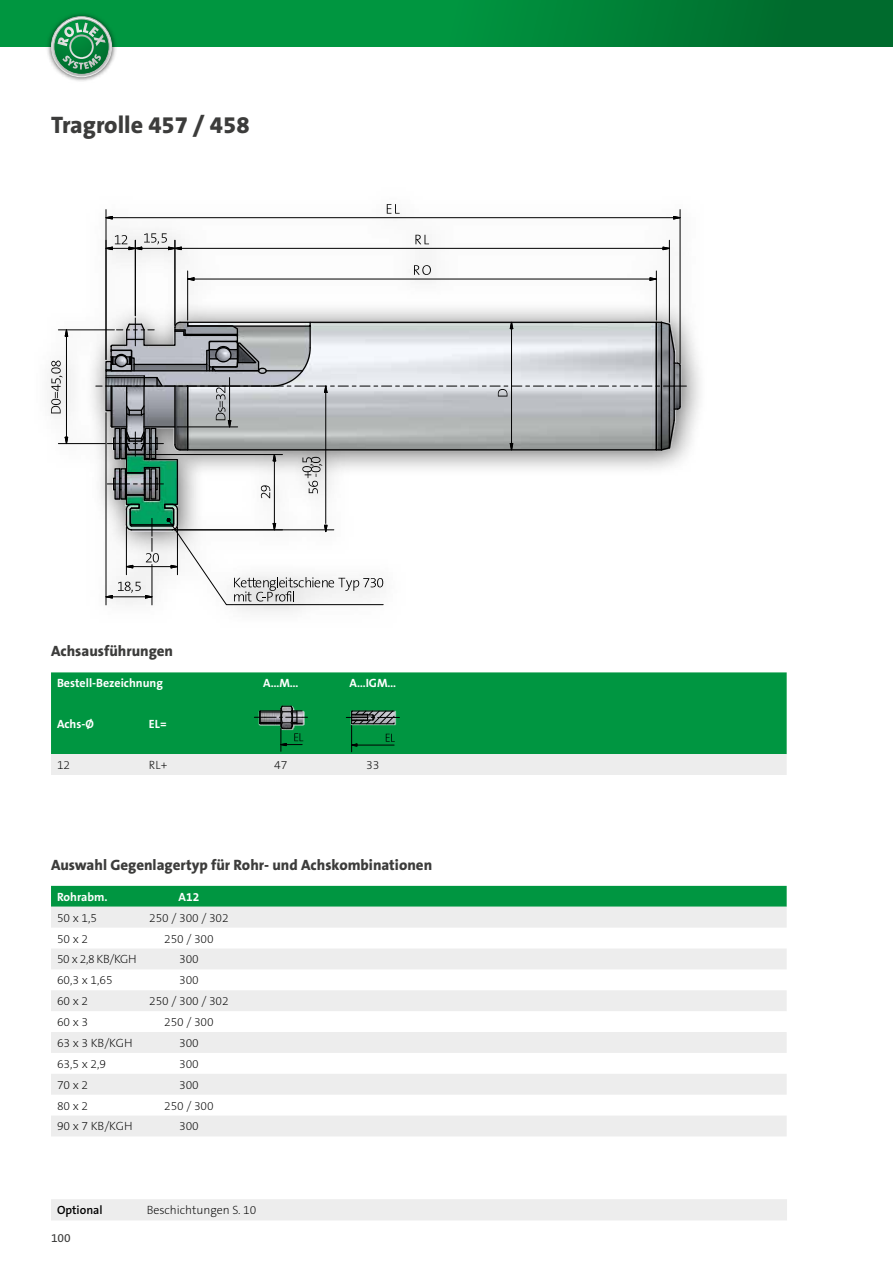
<style>
.page{position:relative;width:893px;height:1263px;background:#fff}
.page>*{position:absolute;margin:0;border:0;box-sizing:border-box;transform-origin:0 0}
.t1{font:800 24px "The Sans B8";color:#3c3c3b}
.t2{font:800 15px "The Sans B8";color:#3c3c3b}
.t3{font:200 12px "The Sans B2";color:#000}
.t4{font:700 12px "The Sans B7";color:#fff}
.t5{font:600 12px "The Sans B6";color:#000}
.t6{font:12px "The Sans B5 Plain";color:#3c3c3b}
</style>
<div class="page">
<div style="left:0;top:0;width:893px;height:47px;background:linear-gradient(to right,#00a346,#006f2f)"></div>
<img style="left:45px;top:10px;width:73px;height:71px">
<svg style="left:51px;top:16px;width:61px;height:61px;background:#59a378"></svg>
<img style="left:105px;top:314px;width:583px;height:139px">
<svg style="left:51px;top:361px;width:12px;height:52px"></svg>
<svg style="left:415px;top:235px;width:14px;height:9px"></svg>
<svg style="left:414px;top:265px;width:17px;height:10px"></svg>
<svg style="left:387px;top:204px;width:13px;height:10px"></svg>
<svg style="left:64px;top:330px;width:4px;height:7px"></svg>
<svg style="left:64px;top:436px;width:4px;height:9px"></svg>
<hr style="left:66px;top:336px;width:1px;height:101px;background:#000">
<hr style="left:58px;top:443px;width:47px;height:1px;background:#000">
<hr style="left:58px;top:329px;width:56px;height:1px;background:#000">
<hr style="left:135px;top:240px;width:1px;height:76px;background:#000">
<svg style="left:105px;top:233px;width:77px;height:17px"></svg>
<svg style="left:662px;top:246px;width:7px;height:4px"></svg>
<hr style="left:181px;top:248px;width:482px;height:1px;background:#000">
<hr style="left:669px;top:240px;width:1px;height:82px;background:#000">
<hr style="left:175px;top:240px;width:1px;height:85px;background:#000">
<svg style="left:188px;top:277px;width:7px;height:4px"></svg>
<svg style="left:649px;top:277px;width:7px;height:4px"></svg>
<hr style="left:194px;top:279px;width:456px;height:1px;background:#000">
<hr style="left:656px;top:271px;width:1px;height:49px;background:#000">
<hr style="left:187px;top:271px;width:1px;height:49px;background:#000">
<svg style="left:105px;top:216px;width:8px;height:4px"></svg>
<svg style="left:673px;top:216px;width:7px;height:4px"></svg>
<hr style="left:112px;top:217px;width:562px;height:1px;background:#000">
<hr style="left:106px;top:210px;width:1px;height:150px;background:#000">
<hr style="left:680px;top:210px;width:1px;height:154px;background:#000">
<svg style="left:96px;top:318px;width:590px;height:287px"></svg>
<div style="left:51px;top:672px;width:736px;height:33px;background:#009641"></div>
<img style="left:253px;top:699px;width:56px;height:6px">
<img style="left:345px;top:704px;width:56px;height:1px">
<svg style="left:51px;top:705px;width:736px;height:70px;background:#4aae75"></svg>
<div style="left:51px;top:1199px;width:736px;height:21px;background:#ededed"></div>
<div style="left:51px;top:886px;width:736px;height:21px;background:#009641"></div>
<svg style="left:51px;top:907px;width:736px;height:229px;fill:#ededed"></svg>
<h1 class="t1" style="left:51px;top:112px;width:200px">Tragrolle 457 / 458</h1>
<p class="t2" style="left:51px;top:643px;width:124px">Achsausführungen</p>
<p class="t4" style="left:57px;top:677px;width:107px">Bestell-Bezeichnung</p>
<p class="t4" style="left:263px;top:677px;width:37px">A…M…</p>
<p class="t4" style="left:349px;top:677px;width:48px">A…IGM…</p>
<p class="t4" style="left:57px;top:718px;width:38px">Achs-Ø</p>
<p class="t4" style="left:149px;top:718px;width:19px">EL=</p>
<p class="t3" style="left:57px;top:758px;width:15px">12</p>
<p class="t3" style="left:149px;top:758px;width:20px">RL+</p>
<p class="t3" style="left:274px;top:758px;width:15px">47</p>
<p class="t3" style="left:366px;top:758px;width:15px">33</p>
<p class="t2" style="left:51px;top:857px;width:383px">Auswahl Gegenlagertyp für Rohr- und Achskombinationen</p>
<p class="t4" style="left:57px;top:890px;width:52px">Rohrabm.</p>
<p class="t4" style="left:179px;top:890px;width:22px">A12</p>
<p class="t3" style="left:57px;top:911px;width:42px">50 x 1,5</p>
<p class="t3" style="left:149px;top:911px;width:81px">250 / 300 / 302</p>
<p class="t3" style="left:57px;top:932px;width:33px">50 x 2</p>
<p class="t3" style="left:164px;top:932px;width:51px">250 / 300</p>
<p class="t3" style="left:57px;top:953px;width:81px">50 x 2,8 KB/KGH</p>
<p class="t3" style="left:179px;top:953px;width:21px">300</p>
<p class="t3" style="left:57px;top:974px;width:57px">60,3 x 1,65</p>
<p class="t3" style="left:179px;top:974px;width:21px">300</p>
<p class="t3" style="left:57px;top:995px;width:33px">60 x 2</p>
<p class="t3" style="left:149px;top:995px;width:81px">250 / 300 / 302</p>
<p class="t3" style="left:57px;top:1015px;width:33px">60 x 3</p>
<p class="t3" style="left:164px;top:1015px;width:51px">250 / 300</p>
<p class="t3" style="left:57px;top:1036px;width:77px">63 x 3 KB/KGH</p>
<p class="t3" style="left:179px;top:1036px;width:21px">300</p>
<p class="t3" style="left:57px;top:1057px;width:51px">63,5 x 2,9</p>
<p class="t3" style="left:179px;top:1057px;width:21px">300</p>
<p class="t3" style="left:57px;top:1078px;width:33px">70 x 2</p>
<p class="t3" style="left:179px;top:1078px;width:21px">300</p>
<p class="t3" style="left:57px;top:1099px;width:33px">80 x 2</p>
<p class="t3" style="left:164px;top:1099px;width:51px">250 / 300</p>
<p class="t3" style="left:57px;top:1120px;width:77px">90 x 7 KB/KGH</p>
<p class="t3" style="left:179px;top:1120px;width:21px">300</p>
<p class="t5" style="left:57px;top:1203px;width:47px">Optional</p>
<p class="t3" style="left:147px;top:1203px;width:111px">Beschichtungen S. 10</p>
<p class="t6" style="left:51px;top:1231px;width:21px">100</p>
</div>
